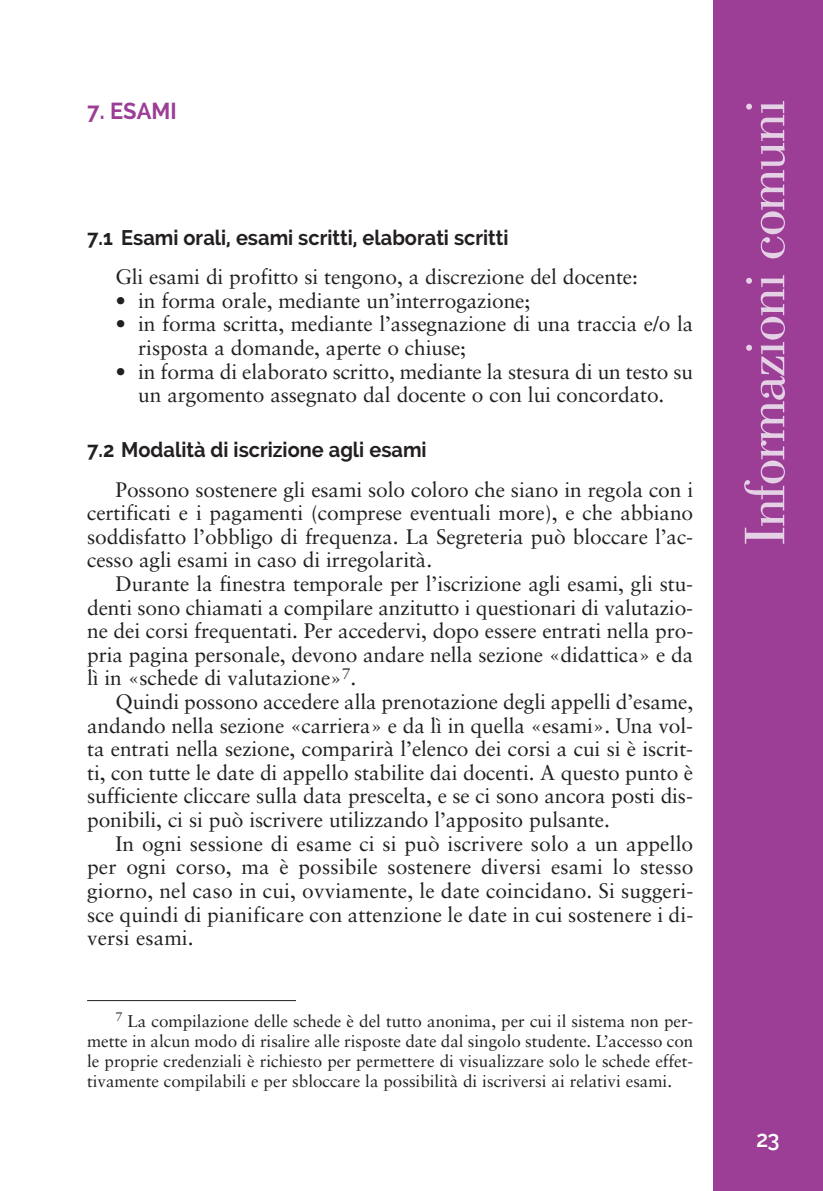
<style>
.page{position:relative;width:823px;height:1191px;background:#fff}
.page>*{position:absolute;margin:0;border:0;box-sizing:border-box;transform-origin:0 0}
.t1{font:60px "Bodoni BT";letter-spacing:-.03em;color:#e4d1e6}
.t2{font:700 23px "Raleway";color:#9c3d96;scale:.95 1}
.t3{font:600 23px "Raleway";color:#fff;scale:.95 1}
.t4{font:21px/23.6px "Sabon";letter-spacing:-.005em;color:#231f20;text-align:justify}
.t5{font:700 21px "Raleway";color:#231f20;scale:.95 1}
.t6{font:17px/20px "Sabon";color:#231f20;text-align:justify}
</style>
<div class="page">
<div style="left:712px;top:0;width:110px;height:1191px;background:#9c3d96"></div>
<hr style="left:87px;top:1000px;width:209px;height:1px;background:#231f20">
<p class="t2" style="left:87px;top:102px;width:96px">7. ESAMI</p>
<p class="t5" style="left:87px;top:229px;width:445px">7.1 Esami orali, esami scritti, elaborati scritti</p>
<p class="t4" style="left:115px;top:267px;width:523px">Gli esami di profitto si tengono, a discrezione del docente:</p>
<p class="t4" style="left:115px;top:290px;width:416px">• in forma orale, mediante un’interrogazione;</p>
<p class="t4" style="left:138px;top:314px;width:556px;text-indent:-23px">• in forma scritta, mediante l’assegnazione di una traccia e/o la risposta a domande, aperte o chiuse;</p>
<p class="t4" style="left:115px;top:361px;width:579px;text-align:center">• in forma di elaborato scritto, mediante la stesura di un testo su un argomento assegnato dal docente o con lui concordato.</p>
<p class="t5" style="left:87px;top:442px;width:358px">7.2 Modalità di iscrizione agli esami</p>
<p class="t4" style="left:87px;top:479px;width:607px;text-indent:28px">Possono sostenere gli esami solo coloro che siano in regola con i certificati e i pagamenti (comprese eventuali more), e che abbiano soddisfatto l’obbligo di frequenza. La Segreteria può bloccare l’ac&shy;cesso agli esami in caso di irregolarità.</p>
<p class="t4" style="left:87px;top:573px;width:607px;text-indent:28px">Durante la finestra temporale per l’iscrizione agli esami, gli stu&shy;denti sono chiamati a compilare anzitutto i questionari di valutazio&shy;ne dei corsi frequentati. Per accedervi, dopo essere entrati nella pro&shy;pria pagina personale, devono andare nella sezione «didattica» e da lì in «schede di valutazione»<sup>7</sup>.</p>
<p class="t4" style="left:87px;top:691px;width:607px;text-indent:28px">Quindi possono accedere alla prenotazione degli appelli d’esame, andando nella sezione «carriera» e da lì in quella «esami». Una vol&shy;ta entrati nella sezione, comparirà l’elenco dei corsi a cui si è iscrit&shy;ti, con tutte le date di appello stabilite dai docenti. A questo punto è sufficiente cliccare sulla data prescelta, e se ci sono ancora posti dis&shy;ponibili, ci si può iscrivere utilizzando l’apposito pulsante.</p>
<p class="t4" style="left:87px;top:833px;width:607px;text-indent:28px">In ogni sessione di esame ci si può iscrivere solo a un appello per ogni corso, ma è possibile sostenere diversi esami lo stesso giorno, nel caso in cui, ovviamente, le date coincidano. Si suggeri&shy;sce quindi di pianificare con attenzione le date in cui sostenere i di&shy;versi esami.</p>
<p class="t6" style="left:87px;top:1012px;width:607px;text-indent:28px"><sup>7</sup> La compilazione delle schede è del tutto anonima, per cui il sistema non per&shy;mette in alcun modo di risalire alle risposte date dal singolo studente. L’accesso con le proprie credenziali è richiesto per permettere di visualizzare solo le schede effet&shy;tivamente compilabili e per sbloccare la possibilità di iscriversi ai relativi esami.</p>
<h1 class="t1" style="left:743px;top:545px;width:448px;rotate:-90deg">Informazioni comuni</h1>
<p class="t3" style="left:755px;top:1130px;width:26px">23</p>
</div>
